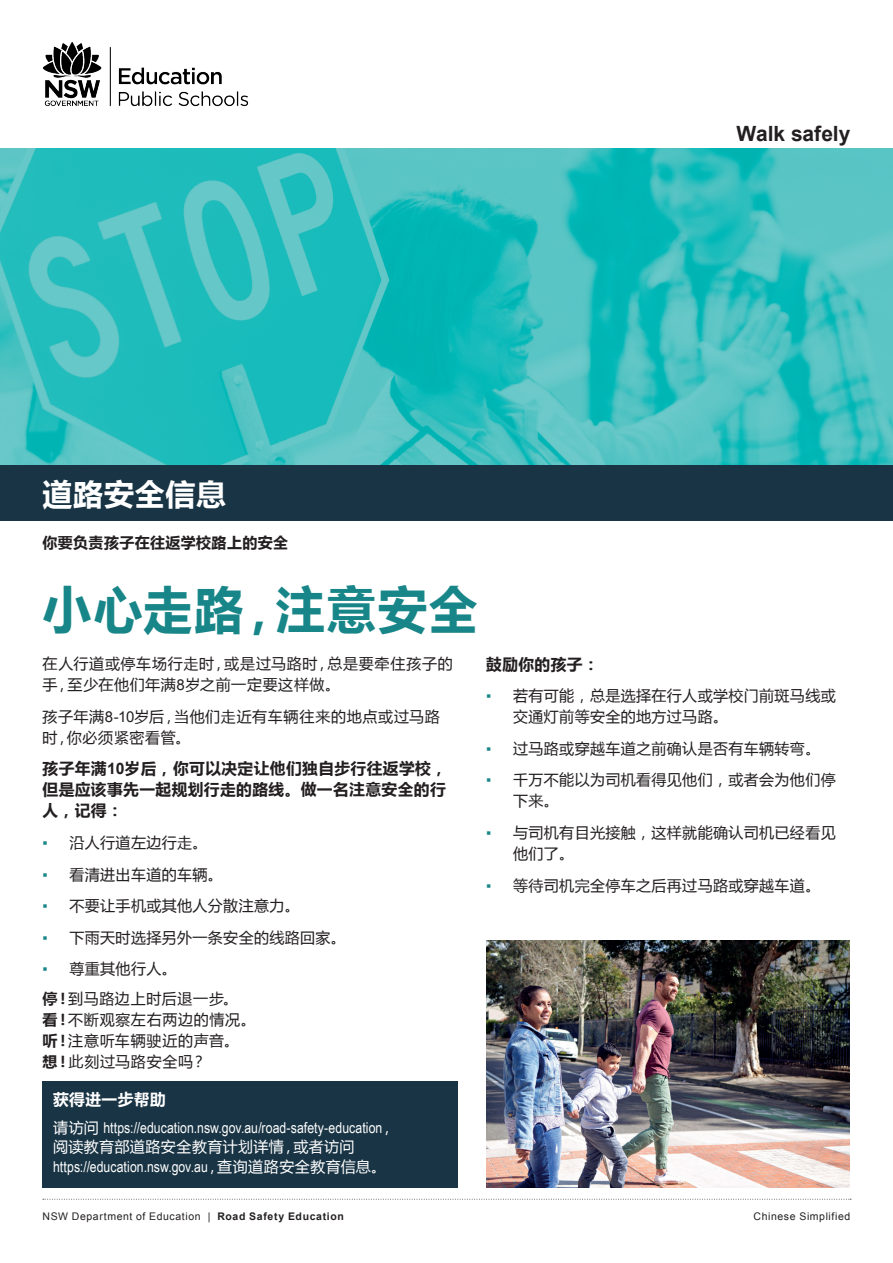
<style>
.page{position:relative;width:893px;height:1263px;background:#fff}
.page>*{position:absolute;margin:0;border:0;box-sizing:border-box;transform-origin:0 0}
.Heading_2{font:700 51px "Microsoft Ya Hei";letter-spacing:.045em;color:#188688;scale:.96 1}
.Heading_1{font:700 30px "Microsoft Ya Hei";letter-spacing:.025em;color:#fff}
.t1{font:700 21px "Arial";color:#231f20}
.Paragraph_Style_1{font:700 15.75px/21px "Microsoft Ya Hei";letter-spacing:.025em;color:#231f20;text-align:justify}
.Paragraph_Style_1-2{font:700 15.75px "Microsoft Ya Hei";letter-spacing:.025em;color:#fff}
.Paragraph_Style_2{font:15px/21px "Microsoft Ya Hei";letter-spacing:.025em;color:#231f20}
.further_support_text{font:15px/19.5px "Arial Narrow";letter-spacing:.005em;color:#fff}
.Paragraph_Style_2-2{font:15px/21px "Microsoft Ya Hei";letter-spacing:.045em;color:#231f20}
.Paragraph_Style_3{font:700 15px "Microsoft Ya Hei";letter-spacing:.025em;color:#231f20}
.Paragraph_Style_2-3{font:15px "Microsoft Ya Hei";letter-spacing:.05em;color:#231f20}
.t2{font:10.5px "Arial";letter-spacing:.055em;color:#231f20}
.s1{font-family:"Arial"}
.s2{font-family:"Arial";color:#188688}
.s3{font-weight:700}
.s4{font-family:"Microsoft Ya Hei"}
</style>
<div class="page">
<img style="left:43px;top:42px;width:205px;height:64px">
<img style="left:0;top:149px;width:893px;height:317px">
<div style="left:0;top:466px;width:893px;height:55px;background:#193444"></div>
<img style="left:486px;top:940px;width:364px;height:248px">
<svg style="left:43px;top:1199px;width:808px;height:1px"></svg>
<div style="left:43px;top:1081px;width:415px;height:107px;background:#193444"></div>
<h3 class="t1" style="left:737px;top:119px;width:115px">Walk safely</h3>
<h1 class="Heading_1" style="left:43px;top:473px;width:185px">道路安全信息</h1>
<p class="Paragraph_Style_3" style="left:43px;top:532px;width:247px">你要负责孩子在往返学校路上的安全</p>
<p class="Heading_2" style="left:43px;top:574px;width:455px">小心走路，注意安全</p>
<p class="Paragraph_Style_2-2" style="left:43px;top:653px;width:412px">在人行道或停车场行走时，或是过马路时，总是要牵住孩子的手，至少在他们年满<span class="s1">8</span>岁之前一定要这样做。</p>
<p class="Paragraph_Style_2-2" style="left:43px;top:705px;width:399px">孩子年满<span class="s1">8-10</span>岁后，当他们走近有车辆往来的地点或过马路时，你必须紧密看管。</p>
<p class="Paragraph_Style_1" style="left:43px;top:757px;width:406px">孩子年满<span class="s1">10</span>岁后，你可以决定让他们独自步行往返学校，但是应该事先一起规划行走的路线。做一名注意安全的行人，记得：</p>
<p class="Paragraph_Style_2" style="left:43px;top:831px;width:167px"><span class="s2">▪</span> 沿人行道左边行走。</p>
<p class="Paragraph_Style_2" style="left:43px;top:863px;width:182px"><span class="s2">▪</span> 看清进出车道的车辆。</p>
<p class="Paragraph_Style_2" style="left:43px;top:895px;width:259px"><span class="s2">▪</span> 不要让手机或其他人分散注意力。</p>
<p class="Paragraph_Style_2" style="left:43px;top:926px;width:305px"><span class="s2">▪</span> 下雨天时选择另外一条安全的线路回家。</p>
<p class="Paragraph_Style_2" style="left:43px;top:958px;width:136px"><span class="s2">▪</span> 尊重其他行人。</p>
<p class="Paragraph_Style_2" style="left:43px;top:987px;width:197px"><span class="s3">停！</span>到马路边上时后退一步。</p>
<p class="Paragraph_Style_2-3" style="left:43px;top:1009px;width:215px"><span class="s3">看！</span>不断观察左右两边的情况。</p>
<p class="Paragraph_Style_2-2" style="left:43px;top:1029px;width:198px"><span class="s3">听！</span>注意听车辆驶近的声音。</p>
<p class="Paragraph_Style_2-2" style="left:43px;top:1050px;width:165px"><span class="s3">想！</span>此刻过马路安全吗？</p>
<p class="Paragraph_Style_1-2" style="left:53px;top:1088px;width:114px">获得进一步帮助</p>
<p class="further_support_text" style="left:53px;top:1117px;width:343px"><span class="s4">请访问</span> https://education.nsw.gov.au/road-safety-education<span class="s4">，阅读教育部道路安全教育计划详情，或者访问</span>https://education.nsw.gov.au<span class="s4">，查询道路安全教育信息。</span></p>
<p class="Paragraph_Style_1" style="left:486px;top:653px;width:114px">鼓励你的孩子：</p>
<p class="Paragraph_Style_2" style="left:513px;top:685px;width:324px;text-indent:-27px"><span class="s2">▪</span> 若有可能，总是选择在行人或学校门前斑马线或交通灯前等安全的地方过马路。</p>
<p class="Paragraph_Style_2" style="left:486px;top:737px;width:336px"><span class="s2">▪</span> 过马路或穿越车道之前确认是否有车辆转弯。</p>
<p class="Paragraph_Style_2" style="left:513px;top:769px;width:324px;text-indent:-27px"><span class="s2">▪</span> 千万不能以为司机看得见他们，或者会为他们停下来。</p>
<p class="Paragraph_Style_2" style="left:513px;top:822px;width:324px;text-indent:-27px"><span class="s2">▪</span> 与司机有目光接触，这样就能确认司机已经看见他们了。</p>
<p class="Paragraph_Style_2" style="left:486px;top:874px;width:336px"><span class="s2">▪</span> 等待司机完全停车之后再过马路或穿越车道。</p>
<p class="t2" style="left:43px;top:1210px;width:303px">NSW Department of Education | <span class="s3">Road Safety Education</span></p>
<p class="t2" style="left:754px;top:1210px;width:98px">Chinese Simplified</p>
</div>
